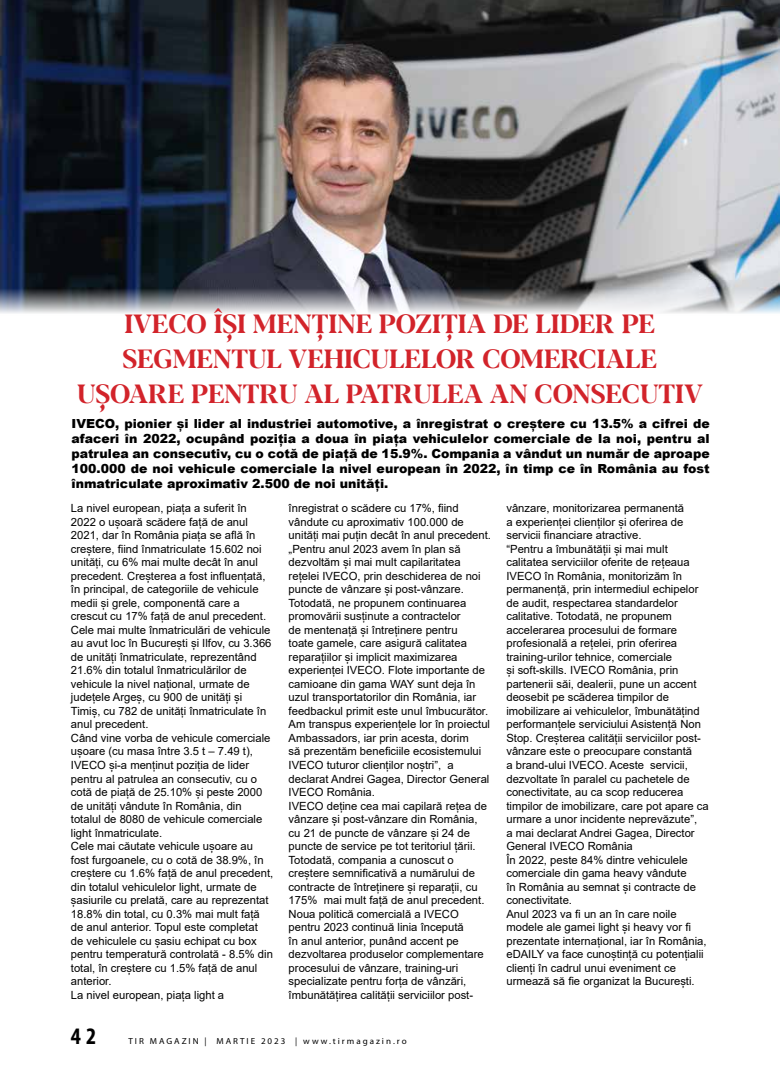
<style>
.page{position:relative;width:780px;height:1088px;background:#fff}
.page>*{position:absolute;margin:0;border:0;box-sizing:border-box;transform-origin:0 0}
.t1{font:700 26.25px/35px "Blacker Display";color:#d2232a;text-align:center}
.t2{font:700 condensed 23.75px "Myriad Pro";color:#000}
.t3{font:900 12.5px/15px "Arial";color:#000;text-align:justify}
.t4{font:11.25px/13.5px "Arial";color:#000}
.t5{font:8.75px "Myriad Pro";letter-spacing:.22em;color:#000}
</style>
<div class="page">
<svg style="left:779px;top:0;width:1px;height:132px"></svg>
<img style="left:0;top:0;width:779px;height:313px">
<h1 class="t1" style="left:77px;top:308px;width:627px">IVECO ÎȘI MENȚINE POZIȚIA DE LIDER PE<br>SEGMENTUL VEHICULELOR COMERCIALE<br>UȘOARE PENTRU AL PATRULEA AN CONSECUTIV</h1>
<p class="t3" style="left:72px;top:415px;width:639px">IVECO, pionier și lider al industriei automotive, a înregistrat o creștere cu 13.5% a cifrei de afaceri în 2022, ocupând poziția a doua în piața vehiculelor comerciale de la noi, pentru al patrulea an consecutiv, cu o cotă de piață de 15.9%. Compania a vândut un număr de aproape 100.000 de noi vehicule comerciale la nivel european în 2022, în timp ce în România au fost înmatriculate aproximativ 2.500 de noi unități.</p>
<p class="t4" style="left:71px;top:501px;width:204px">La nivel european, piața a suferit în 2022 o ușoară scădere față de anul 2021, dar în România piața se află în creștere, fiind înmatriculate 15.602 noi unități, cu 6% mai multe decât în anul precedent. Creșterea a fost influențată, în principal, de categoriile de vehicule medii și grele, componentă care a crescut cu 17% față de anul precedent.<br>Cele mai multe înmatriculări de vehicule au avut loc în București și Ilfov, cu 3.366 de unități înmatriculate, reprezentând 21.6% din totalul înmatriculărilor de vehicule la nivel național, urmate de județele Argeș, cu 900 de unități și Timiș, cu 782 de unități înmatriculate în anul precedent.<br>Când vine vorba de vehicule comerciale ușoare (cu masa între 3.5 t – 7.49 t), IVECO și-a menținut poziția de lider pentru al patrulea an consecutiv, cu o cotă de piață de 25.10% și peste 2000 de unități vândute în România, din totalul de 8080 de vehicule comerciale light înmatriculate.<br>Cele mai căutate vehicule ușoare au fost furgoanele, cu o cotă de 38.9%, în creștere cu 1.6% față de anul precedent, din totalul vehiculelor light, urmate de șasiurile cu prelată, care au reprezentat 18.8% din total, cu 0.3% mai mult față de anul anterior. Topul este completat<br>de vehiculele cu șasiu echipat cu box pentru temperatură controlată - 8.5% din total, în creștere cu 1.5% față de anul anterior.<br>La nivel european, piața light a</p>
<p class="t4" style="left:288px;top:501px;width:204px">înregistrat o scădere cu 17%, fiind vândute cu aproximativ 100.000 de unități mai puțin decât în anul precedent. „Pentru anul 2023 avem în plan să dezvoltăm și mai mult capilaritatea rețelei IVECO, prin deschiderea de noi puncte de vânzare și post-vânzare.<br>Totodată, ne propunem continuarea promovării susținute a contractelor<br>de mentenață și întreținere pentru<br>toate gamele, care asigură calitatea reparațiilor și implicit maximizarea experienței IVECO. Flote importante de camioane din gama WAY sunt deja în uzul transportatorilor din România, iar feedbackul primit este unul îmbucurător.<br>Am transpus experiențele lor în proiectul Ambassadors, iar prin acesta, dorim<br>să prezentăm beneficiile ecosistemului IVECO tuturor clienților noștri”, a declarat Andrei Gagea, Director General IVECO România.<br>IVECO deține cea mai capilară rețea de vânzare și post-vânzare din România, cu 21 de puncte de vânzare și 24 de puncte de service pe tot teritoriul țării.<br>Totodată, compania a cunoscut o creștere semnificativă a numărului de contracte de întreținere și reparații, cu 175% mai mult față de anul precedent.<br>Noua politică comercială a IVECO pentru 2023 continuă linia începută<br>în anul anterior, punând accent pe dezvoltarea produselor complementare procesului de vânzare, training-uri specializate pentru forța de vânzări, îmbunătățirea calității serviciilor post-</p>
<p class="t4" style="left:506px;top:501px;width:204px">vânzare, monitorizarea permanentă<br>a experienței clienților și oferirea de servicii financiare atractive.<br>“Pentru a îmbunătății și mai mult calitatea serviciilor oferite de rețeaua IVECO în România, monitorizăm în permanență, prin intermediul echipelor de audit, respectarea standardelor calitative. Totodată, ne propunem accelerarea procesului de formare profesională a rețelei, prin oferirea training-urilor tehnice, comerciale<br>și soft-skills. IVECO România, prin partenerii săi, dealerii, pune un accent deosebit pe scăderea timpilor de imobilizare ai vehiculelor, îmbunătățind performanțele serviciului Asistență Non Stop. Creșterea calității serviciilor post&shy;vânzare este o preocupare constantă<br>a brand-ului IVECO. Aceste servicii, dezvoltate în paralel cu pachetele de conectivitate, au ca scop reducerea timpilor de imobilizare, care pot apare ca urmare a unor incidente neprevăzute”,<br>a mai declarat Andrei Gagea, Director General IVECO România<br>În 2022, peste 84% dintre vehiculele comerciale din gama heavy vândute<br>în România au semnat și contracte de conectivitate.<br>Anul 2023 va fi un an în care noile modele ale gamei light și heavy vor fi prezentate internațional, iar în România, eDAILY va face cunoștință cu potențialii clienți în cadrul unui eveniment ce urmează să fie organizat la București.</p>
<h2 class="t2" style="left:71px;top:1021px;width:27px">42</h2>
<p class="t5" style="left:128px;top:1036px;width:279px">TIR MAGAZIN | MARTIE 2023 | www.tirmagazin.ro</p>
</div>
